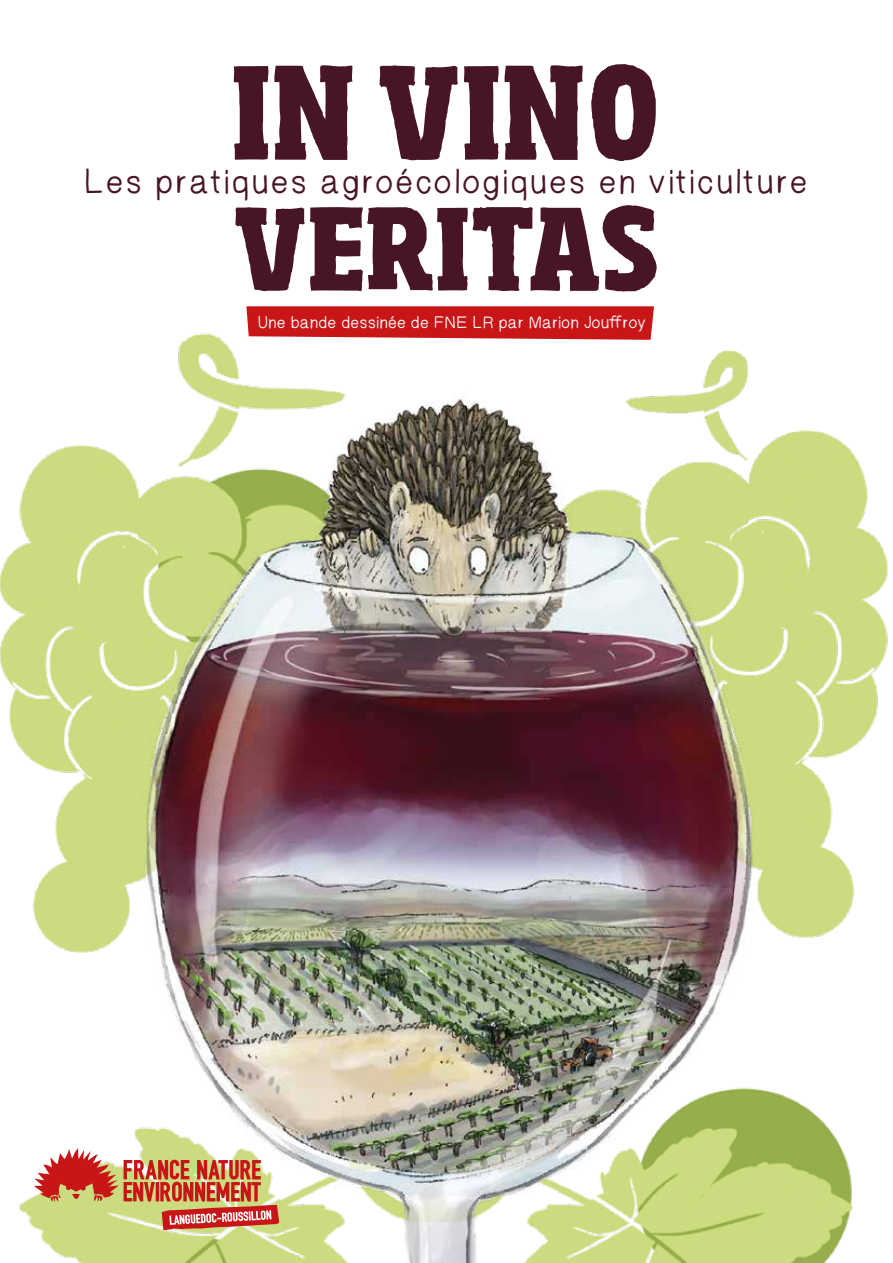
<style>
.page{position:relative;width:893px;height:1263px;background:#fff}
.page>*{position:absolute;margin:0;border:0;box-sizing:border-box;transform-origin:0 0}
.t1{font:800 condensed 126.15px "Sohoma";color:#481526}
.t2{font:800 condensed 111.45px "Sohoma";color:#481526}
.t3{font:33.15px "Helveti Hand";letter-spacing:.05em;color:#481526}
.t4{font:16.5px "Helveti Hand";color:#fff}
</style>
<div class="page">
<img style="left:0;top:333px;width:888px;height:930px">
<img style="left:108px;top:368px;width:677px;height:895px">
<svg style="left:246px;top:306px;width:408px;height:34px;background:#cc2628"></svg>
<svg style="left:34px;top:1148px;width:245px;height:82px;background:#d39d72"></svg>
<h1 class="t1" style="left:231px;top:42px;width:433px">IN VINO</h1>
<p class="t3" style="left:84px;top:162px;width:725px">Les pratiques agroécologiques en viticulture</p>
<h2 class="t2" style="left:234px;top:187px;width:426px">VERITAS</h2>
<p class="t4" style="left:257px;top:313px;width:391px">Une bande dessinée de FNE LR par Marion Jouffroy</p>
</div>
